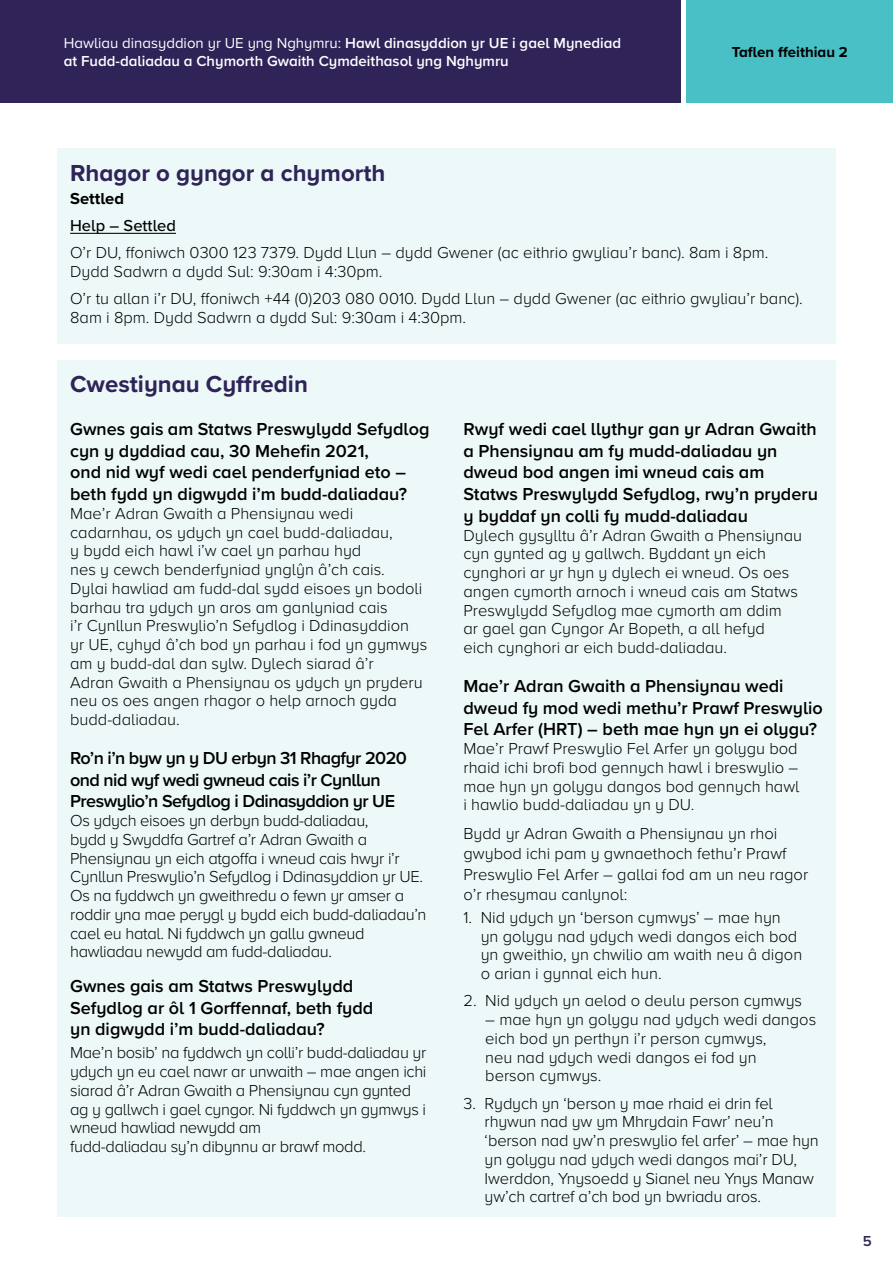
<style>
.page{position:relative;width:893px;height:1263px;background:#fff}
.page>*{position:absolute;margin:0;border:0;box-sizing:border-box;transform-origin:0 0}
.H3_Sub_Heading{font:700 24px "Proxima Nova";color:#2f2358}
.H3_Sub_Heading_Spanned{font:700 24px "Proxima Nova";color:#2f2358}
.H4_Sub_sub_heading_no_space{font:600 18px/21.8px "Proxima Nova";color:#000}
.H4_Sub_sub_heading_no_space-2{font:600 18px/21.8px "Proxima Nova";letter-spacing:-.03em;color:#000}
.H4_Sub_sub_heading{font:600 18px/21.8px "Proxima Nova";color:#000}
.Body_Text{font:300 16.5px/18.8px "Proxima Nova";color:#000}
.Body_Text-2{font:300 16.5px/18.8px "Proxima Nova";letter-spacing:-.02em;color:#000}
.Body_Text_Before_Bullets{font:300 16.5px/20.2px "Proxima Nova";color:#000}
.Body_Text-3{font:500 16.5px "Proxima Nova";color:#000}
.Body_Text-4{font:700 16.5px "Proxima Nova";color:#000}
.t1{font:600 15px/18px "Proxima Nova";color:#fff}
.t2{font:700 15px "Proxima Nova";color:#000}
.t3{font:600 15px "Proxima Nova";color:#2f2358}
.s1{font-weight:400}
</style>
<div class="page">
<div style="left:0;top:0;width:680px;height:102px;background:#2f2358"></div>
<div style="left:687px;top:0;width:206px;height:102px;background:#49bfc6"></div>
<div style="left:57px;top:149px;width:779px;height:195px;background:#edf9f9"></div>
<hr style="left:70px;top:233px;width:106px;height:1px;background:#000">
<div style="left:57px;top:360px;width:779px;height:856px;background:#edf9f9"></div>
<p class="t1" style="left:64px;top:34px;width:559px"><span class="s1">Hawliau dinasyddion yr UE yng Nghymru:</span> Hawl dinasyddion yr UE i gael Mynediad at Fudd-daliadau a Chymorth Gwaith Cymdeithasol yng Nghymru</p>
<p class="t2" style="left:732px;top:41px;width:118px">Taflen ffeithiau 2</p>
<h3 class="H3_Sub_Heading" style="left:70px;top:155px;width:317px">Rhagor o gyngor a chymorth</h3>
<p class="Body_Text-4" style="left:70px;top:186px;width:55px">Settled</p>
<p class="Body_Text-3" style="left:70px;top:213px;width:107px">Help – Settled</p>
<p class="Body_Text" style="left:70px;top:242px;width:700px">O’r DU, ffoniwch 0300 123 7379. Dydd Llun – dydd Gwener (ac eithrio gwyliau’r banc). 8am i 8pm.<br>Dydd Sadwrn a dydd Sul: 9:30am i 4:30pm.</p>
<p class="Body_Text" style="left:70px;top:288px;width:734px">O’r tu allan i’r DU, ffoniwch +44 (0)203 080 0010. Dydd Llun – dydd Gwener (ac eithrio gwyliau’r banc).<br>8am i 8pm. Dydd Sadwrn a dydd Sul: 9:30am i 4:30pm.</p>
<h3 class="H3_Sub_Heading_Spanned" style="left:70px;top:366px;width:239px">Cwestiynau Cyffredin</h3>
<h4 class="H4_Sub_sub_heading_no_space" style="left:70px;top:417px;width:361px">Gwnes gais am Statws Preswylydd Sefydlog cyn y dyddiad cau, 30 Mehefin 2021,<br>ond nid wyf wedi cael penderfyniad eto – beth fydd yn digwydd i’m budd-daliadau?</h4>
<p class="Body_Text" style="left:70px;top:503px;width:359px">Mae’r Adran Gwaith a Phensiynau wedi cadarnhau, os ydych yn cael budd-daliadau,<br>y bydd eich hawl i’w cael yn parhau hyd<br>nes y cewch benderfyniad ynglŷn â’ch cais.<br>Dylai hawliad am fudd-dal sydd eisoes yn bodoli barhau tra ydych yn aros am ganlyniad cais<br>i’r Cynllun Preswylio’n Sefydlog i Ddinasyddion yr UE, cyhyd â’ch bod yn parhau i fod yn gymwys am y budd-dal dan sylw. Dylech siarad â’r<br>Adran Gwaith a Phensiynau os ydych yn pryderu neu os oes angen rhagor o help arnoch gyda budd-daliadau.</p>
<h4 class="H4_Sub_sub_heading_no_space-2" style="left:70px;top:746px;width:338px">Ro’n i’n byw yn y DU erbyn 31 Rhagfyr 2020 ond nid wyf wedi gwneud cais i’r Cynllun<br>Preswylio’n Sefydlog i Ddinasyddion yr UE</h4>
<p class="Body_Text-2" style="left:70px;top:810px;width:358px">Os ydych eisoes yn derbyn budd-daliadau,<br>bydd y Swyddfa Gartref a’r Adran Gwaith a Phensiynau yn eich atgoffa i wneud cais hwyr i’r Cynllun Preswylio’n Sefydlog i Ddinasyddion yr UE.<br>Os na fyddwch yn gweithredu o fewn yr amser a roddir yna mae perygl y bydd eich budd-daliadau’n cael eu hatal. Ni fyddwch yn gallu gwneud hawliadau newydd am fudd-daliadau.</p>
<h4 class="H4_Sub_sub_heading" style="left:70px;top:974px;width:305px">Gwnes gais am Statws Preswylydd<br>Sefydlog ar ôl 1 Gorffennaf, beth fydd yn digwydd i’m budd-daliadau?</h4>
<p class="Body_Text-2" style="left:70px;top:1042px;width:358px">Mae’n bosib’ na fyddwch yn colli’r budd-daliadau yr ydych yn eu cael nawr ar unwaith – mae angen ichi siarad â’r Adran Gwaith a Phensiynau cyn gynted ag y gallwch i gael cyngor. Ni fyddwch yn gymwys i wneud hawliad newydd am<br>fudd-daliadau sy’n dibynnu ar brawf modd.</p>
<h4 class="H4_Sub_sub_heading_no_space" style="left:463px;top:417px;width:356px">Rwyf wedi cael llythyr gan yr Adran Gwaith a Phensiynau am fy mudd-daliadau yn dweud bod angen imi wneud cais am Statws Preswylydd Sefydlog, rwy’n pryderu y byddaf yn colli fy mudd-daliadau</h4>
<p class="Body_Text" style="left:463px;top:525px;width:340px">Dylech gysylltu â’r Adran Gwaith a Phensiynau cyn gynted ag y gallwch. Byddant yn eich cynghori ar yr hyn y dylech ei wneud. Os oes angen cymorth arnoch i wneud cais am Statws Preswylydd Sefydlog mae cymorth am ddim<br>ar gael gan Cyngor Ar Bopeth, a all hefyd<br>eich cynghori ar eich budd-daliadau.</p>
<h4 class="H4_Sub_sub_heading_no_space" style="left:463px;top:674px;width:361px">Mae’r Adran Gwaith a Phensiynau wedi dweud fy mod wedi methu’r Prawf Preswylio<br>Fel Arfer (HRT) – beth mae hyn yn ei olygu?</h4>
<p class="Body_Text" style="left:463px;top:738px;width:337px;text-align:justify">Mae’r Prawf Preswylio Fel Arfer yn golygu bod rhaid ichi brofi bod gennych hawl i breswylio – mae hyn yn golygu dangos bod gennych hawl i hawlio budd-daliadau yn y DU.</p>
<p class="Body_Text_Before_Bullets" style="left:463px;top:822px;width:346px">Bydd yr Adran Gwaith a Phensiynau yn rhoi gwybod ichi pam y gwnaethoch fethu’r Prawf Preswylio Fel Arfer – gallai fod am un neu ragor o’r rhesymau canlynol:</p>
<p class="Body_Text" style="left:481px;top:907px;width:323px;text-indent:-17px">1. Nid ydych yn ‘berson cymwys’ – mae hyn yn golygu nad ydych wedi dangos eich bod yn gweithio, yn chwilio am waith neu â digon o arian i gynnal eich hun.</p>
<p class="Body_Text" style="left:463px;top:990px;width:340px">2. Nid ydych yn aelod o deulu person cymwys</p>
<p class="Body_Text" style="left:485px;top:1009px;width:332px">– mae hyn yn golygu nad ydych wedi dangos eich bod yn perthyn i’r person cymwys,<br>neu nad ydych wedi dangos ei fod yn<br>berson cymwys.</p>
<p class="Body_Text" style="left:485px;top:1093px;width:336px;text-indent:-21px">3. Rydych yn ‘berson y mae rhaid ei drin fel rhywun nad yw ym Mhrydain Fawr’ neu’n ‘berson nad yw’n preswylio fel arfer’ – mae hyn yn golygu nad ydych wedi dangos mai’r DU, Iwerddon, Ynysoedd y Sianel neu Ynys Manaw yw’ch cartref a’ch bod yn bwriadu aros.</p>
<p class="t3" style="left:863px;top:1229px;width:10px">5</p>
</div>
